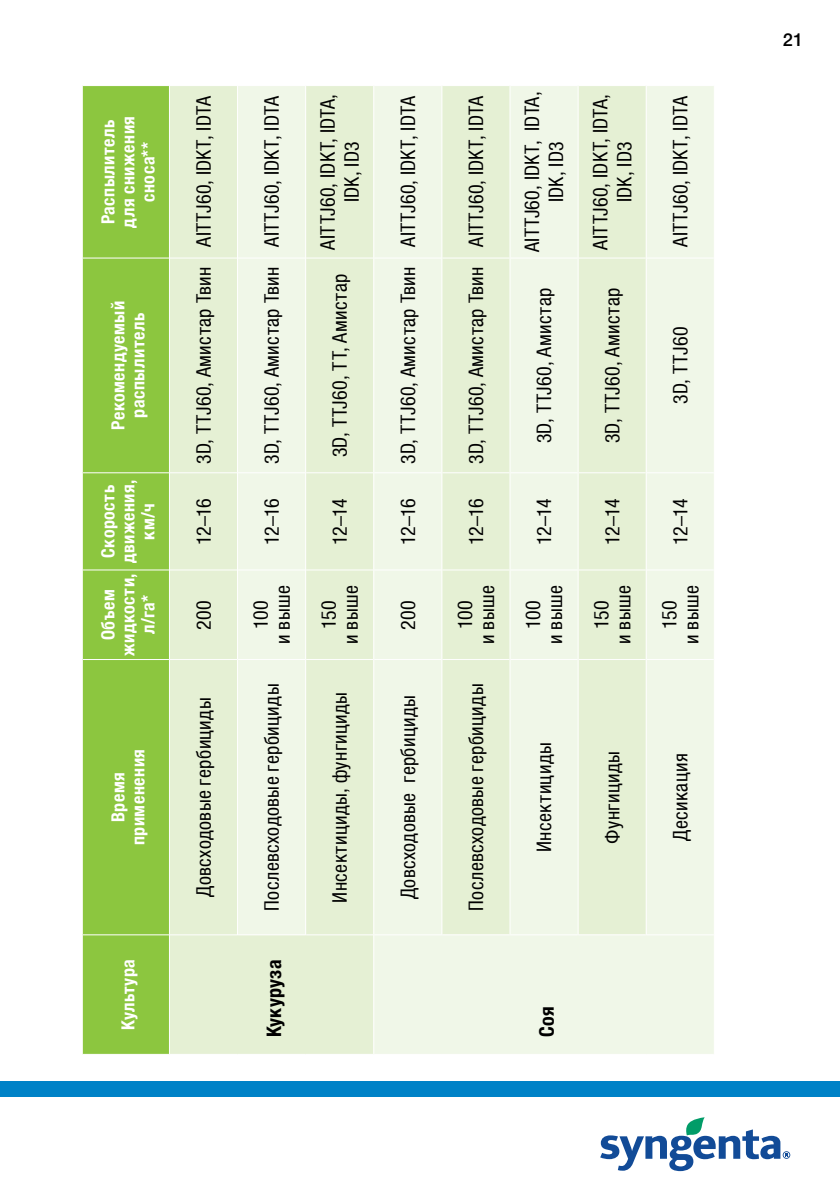
<style>
.page{position:relative;width:840px;height:1191px;background:#fff}
.page>*{position:absolute;margin:0;border:0;box-sizing:border-box;transform-origin:0 0}
.t1{font:condensed 20px/22px "Helvetica Neue";letter-spacing:.02em;color:#000;text-align:center}
.t2{font:700 condensed 20px "Helvetica Neue";letter-spacing:.015em;color:#000}
.t3{font:700 condensed 18px/20px "Helvetica Neue";letter-spacing:.03em;color:#fff;text-align:center}
.t4{font:500 18px "Helvetica Neue Cyr";color:#000}
</style>
<div class="page">
<div style="left:83px;top:86px;width:86px;height:967px;background:#8cc63f"></div>
<div style="left:170px;top:86px;width:67px;height:967px;background:#e5f0d4"></div>
<svg style="left:237px;top:86px;width:476px;height:967px;background:#ebf4df"></svg>
<hr style="left:83px;top:934px;width:86px;height:1px;background:#fff">
<hr style="left:83px;top:659px;width:86px;height:1px;background:#fff">
<hr style="left:83px;top:569px;width:86px;height:1px;background:#fff">
<hr style="left:83px;top:472px;width:86px;height:1px;background:#fff">
<hr style="left:83px;top:257px;width:86px;height:1px;background:#fff">
<hr style="left:170px;top:934px;width:67px;height:1px;background:#fff">
<hr style="left:170px;top:659px;width:67px;height:1px;background:#fff">
<hr style="left:170px;top:569px;width:67px;height:1px;background:#fff">
<hr style="left:170px;top:472px;width:67px;height:1px;background:#fff">
<hr style="left:170px;top:257px;width:67px;height:1px;background:#fff">
<hr style="left:237px;top:659px;width:1px;height:276px;background:#fff">
<hr style="left:238px;top:934px;width:67px;height:1px;background:#fff">
<hr style="left:237px;top:570px;width:1px;height:89px;background:#fff">
<hr style="left:238px;top:659px;width:67px;height:1px;background:#fff">
<hr style="left:237px;top:473px;width:1px;height:97px;background:#fff">
<hr style="left:238px;top:569px;width:67px;height:1px;background:#fff">
<hr style="left:237px;top:258px;width:1px;height:215px;background:#fff">
<hr style="left:238px;top:472px;width:67px;height:1px;background:#fff">
<hr style="left:237px;top:85px;width:1px;height:173px;background:#fff">
<hr style="left:238px;top:257px;width:67px;height:1px;background:#fff">
<hr style="left:305px;top:659px;width:1px;height:276px;background:#fff">
<hr style="left:306px;top:934px;width:67px;height:1px;background:#fff">
<hr style="left:305px;top:570px;width:1px;height:89px;background:#fff">
<hr style="left:306px;top:659px;width:67px;height:1px;background:#fff">
<hr style="left:305px;top:473px;width:1px;height:97px;background:#fff">
<hr style="left:306px;top:569px;width:67px;height:1px;background:#fff">
<hr style="left:305px;top:258px;width:1px;height:215px;background:#fff">
<hr style="left:306px;top:472px;width:67px;height:1px;background:#fff">
<hr style="left:305px;top:85px;width:1px;height:173px;background:#fff">
<hr style="left:306px;top:257px;width:67px;height:1px;background:#fff">
<hr style="left:373px;top:935px;width:1px;height:119px;background:#fff">
<hr style="left:373px;top:659px;width:1px;height:276px;background:#fff">
<hr style="left:374px;top:934px;width:67px;height:1px;background:#fff">
<hr style="left:373px;top:570px;width:1px;height:89px;background:#fff">
<hr style="left:374px;top:659px;width:67px;height:1px;background:#fff">
<hr style="left:373px;top:473px;width:1px;height:97px;background:#fff">
<hr style="left:374px;top:569px;width:67px;height:1px;background:#fff">
<hr style="left:373px;top:258px;width:1px;height:215px;background:#fff">
<hr style="left:374px;top:472px;width:67px;height:1px;background:#fff">
<hr style="left:373px;top:85px;width:1px;height:173px;background:#fff">
<hr style="left:374px;top:257px;width:67px;height:1px;background:#fff">
<hr style="left:441px;top:659px;width:1px;height:276px;background:#fff">
<hr style="left:442px;top:934px;width:67px;height:1px;background:#fff">
<hr style="left:441px;top:570px;width:1px;height:89px;background:#fff">
<hr style="left:442px;top:659px;width:67px;height:1px;background:#fff">
<hr style="left:441px;top:473px;width:1px;height:97px;background:#fff">
<hr style="left:442px;top:569px;width:67px;height:1px;background:#fff">
<hr style="left:441px;top:258px;width:1px;height:215px;background:#fff">
<hr style="left:442px;top:472px;width:67px;height:1px;background:#fff">
<hr style="left:441px;top:85px;width:1px;height:173px;background:#fff">
<hr style="left:442px;top:257px;width:67px;height:1px;background:#fff">
<hr style="left:509px;top:659px;width:1px;height:276px;background:#fff">
<hr style="left:510px;top:934px;width:67px;height:1px;background:#fff">
<hr style="left:509px;top:570px;width:1px;height:89px;background:#fff">
<hr style="left:510px;top:659px;width:67px;height:1px;background:#fff">
<hr style="left:509px;top:473px;width:1px;height:97px;background:#fff">
<hr style="left:510px;top:569px;width:67px;height:1px;background:#fff">
<hr style="left:509px;top:258px;width:1px;height:215px;background:#fff">
<hr style="left:510px;top:472px;width:67px;height:1px;background:#fff">
<hr style="left:509px;top:85px;width:1px;height:173px;background:#fff">
<hr style="left:510px;top:257px;width:67px;height:1px;background:#fff">
<hr style="left:577px;top:659px;width:1px;height:276px;background:#fff">
<hr style="left:578px;top:934px;width:67px;height:1px;background:#fff">
<hr style="left:577px;top:570px;width:1px;height:89px;background:#fff">
<hr style="left:578px;top:659px;width:67px;height:1px;background:#fff">
<hr style="left:577px;top:473px;width:1px;height:97px;background:#fff">
<hr style="left:578px;top:569px;width:67px;height:1px;background:#fff">
<hr style="left:577px;top:258px;width:1px;height:215px;background:#fff">
<hr style="left:578px;top:472px;width:67px;height:1px;background:#fff">
<hr style="left:577px;top:85px;width:1px;height:173px;background:#fff">
<hr style="left:578px;top:257px;width:67px;height:1px;background:#fff">
<hr style="left:645px;top:659px;width:1px;height:276px;background:#fff">
<hr style="left:646px;top:934px;width:67px;height:1px;background:#fff">
<hr style="left:645px;top:570px;width:1px;height:89px;background:#fff">
<hr style="left:646px;top:659px;width:67px;height:1px;background:#fff">
<hr style="left:645px;top:473px;width:1px;height:97px;background:#fff">
<hr style="left:646px;top:569px;width:67px;height:1px;background:#fff">
<hr style="left:645px;top:258px;width:1px;height:215px;background:#fff">
<hr style="left:646px;top:472px;width:67px;height:1px;background:#fff">
<hr style="left:645px;top:85px;width:1px;height:173px;background:#fff">
<hr style="left:646px;top:257px;width:67px;height:1px;background:#fff">
<div style="left:0;top:1081px;width:839px;height:15px;background:#0082c7"></div>
<svg style="left:600px;top:1117px;width:189px;height:54px"></svg>
<p class="t3" style="left:97px;top:228px;width:113px;rotate:-90deg">Распылитель для снижения сноса**</p>
<p class="t3" style="left:107px;top:430px;width:131px;rotate:-90deg">Рекомендуемый распылитель</p>
<p class="t3" style="left:97px;top:563px;width:85px;rotate:-90deg">Скорость движения, км/ч</p>
<p class="t3" style="left:97px;top:656px;width:84px;rotate:-90deg">Объем жидкости, л/га*</p>
<p class="t3" style="left:107px;top:845px;width:98px;rotate:-90deg">Время применения</p>
<p class="t3" style="left:117px;top:1030px;width:72px;rotate:-90deg">Культура</p>
<p class="t1" style="left:193px;top:247px;width:152px;rotate:-90deg">AITTJ60, IDKT, IDTA</p>
<p class="t1" style="left:193px;top:464px;width:199px;rotate:-90deg">3D, TTJ60, Амистар Твин</p>
<p class="t1" style="left:193px;top:544px;width:48px;rotate:-90deg">12–16</p>
<p class="t1" style="left:193px;top:629px;width:31px;rotate:-90deg">200</p>
<p class="t1" style="left:193px;top:897px;width:201px;rotate:-90deg">Довсходовые гербициды</p>
<p class="t1" style="left:261px;top:247px;width:152px;rotate:-90deg">AITTJ60, IDKT, IDTA</p>
<p class="t1" style="left:261px;top:464px;width:199px;rotate:-90deg">3D, TTJ60, Амистар Твин</p>
<p class="t1" style="left:261px;top:544px;width:48px;rotate:-90deg">12–16</p>
<p class="t1" style="left:250px;top:644px;width:60px;rotate:-90deg">100<br>и выше</p>
<p class="t1" style="left:261px;top:910px;width:228px;rotate:-90deg">Послевсходовые гербициды</p>
<p class="t2" style="left:257px;top:1037px;width:79px;rotate:-90deg">Кукуруза</p>
<p class="t1" style="left:316px;top:250px;width:158px;line-height:24px;rotate:-90deg">AITTJ60, IDKT, IDTA,<br>IDK, ID3</p>
<p class="t1" style="left:329px;top:457px;width:185px;rotate:-90deg">3D, TTJ60, TT, Амистар</p>
<p class="t1" style="left:329px;top:544px;width:48px;rotate:-90deg">12–14</p>
<p class="t1" style="left:318px;top:644px;width:60px;rotate:-90deg">150<br>и выше</p>
<p class="t1" style="left:329px;top:902px;width:212px;rotate:-90deg">Инсектициды, фунгициды</p>
<p class="t1" style="left:397px;top:247px;width:152px;rotate:-90deg">AITTJ60, IDKT, IDTA</p>
<p class="t1" style="left:397px;top:464px;width:199px;rotate:-90deg">3D, TTJ60, Амистар Твин</p>
<p class="t1" style="left:397px;top:544px;width:48px;rotate:-90deg">12–16</p>
<p class="t1" style="left:397px;top:629px;width:31px;rotate:-90deg">200</p>
<p class="t1" style="left:397px;top:899px;width:206px;rotate:-90deg">Довсходовые гербициды</p>
<p class="t1" style="left:465px;top:247px;width:152px;rotate:-90deg">AITTJ60, IDKT, IDTA</p>
<p class="t1" style="left:465px;top:464px;width:199px;rotate:-90deg">3D, TTJ60, Амистар Твин</p>
<p class="t1" style="left:465px;top:544px;width:48px;rotate:-90deg">12–16</p>
<p class="t1" style="left:454px;top:644px;width:60px;rotate:-90deg">100<br>и выше</p>
<p class="t1" style="left:465px;top:910px;width:228px;rotate:-90deg">Послевсходовые гербициды</p>
<p class="t1" style="left:520px;top:252px;width:162px;line-height:24px;rotate:-90deg">AITTJ60, IDKT, IDTA,<br>IDK, ID3</p>
<p class="t1" style="left:533px;top:443px;width:157px;rotate:-90deg">3D, TTJ60, Амистар</p>
<p class="t1" style="left:533px;top:544px;width:48px;rotate:-90deg">12–14</p>
<p class="t1" style="left:522px;top:644px;width:60px;rotate:-90deg">100<br>и выше</p>
<p class="t1" style="left:588px;top:250px;width:158px;line-height:24px;rotate:-90deg">AITTJ60, IDKT, IDTA,<br>IDK, ID3</p>
<p class="t1" style="left:601px;top:443px;width:157px;rotate:-90deg">3D, TTJ60, Амистар</p>
<p class="t1" style="left:601px;top:544px;width:48px;rotate:-90deg">12–14</p>
<p class="t1" style="left:590px;top:644px;width:60px;rotate:-90deg">150<br>и выше</p>
<p class="t1" style="left:669px;top:247px;width:152px;rotate:-90deg">AITTJ60, IDKT, IDTA</p>
<p class="t1" style="left:669px;top:404px;width:79px;rotate:-90deg">3D, TTJ60</p>
<p class="t1" style="left:669px;top:544px;width:48px;rotate:-90deg">12–14</p>
<p class="t1" style="left:658px;top:644px;width:60px;rotate:-90deg">150<br>и выше</p>
<p class="t1" style="left:533px;top:852px;width:111px;rotate:-90deg">Инсектициды</p>
<p class="t1" style="left:601px;top:843px;width:94px;rotate:-90deg">Фунгициды</p>
<p class="t1" style="left:669px;top:841px;width:89px;rotate:-90deg">Десикация</p>
<p class="t2" style="left:529px;top:1037px;width:32px;rotate:-90deg">Соя</p>
<p class="t4" style="left:782px;top:29px;width:21px">21</p>
</div>
